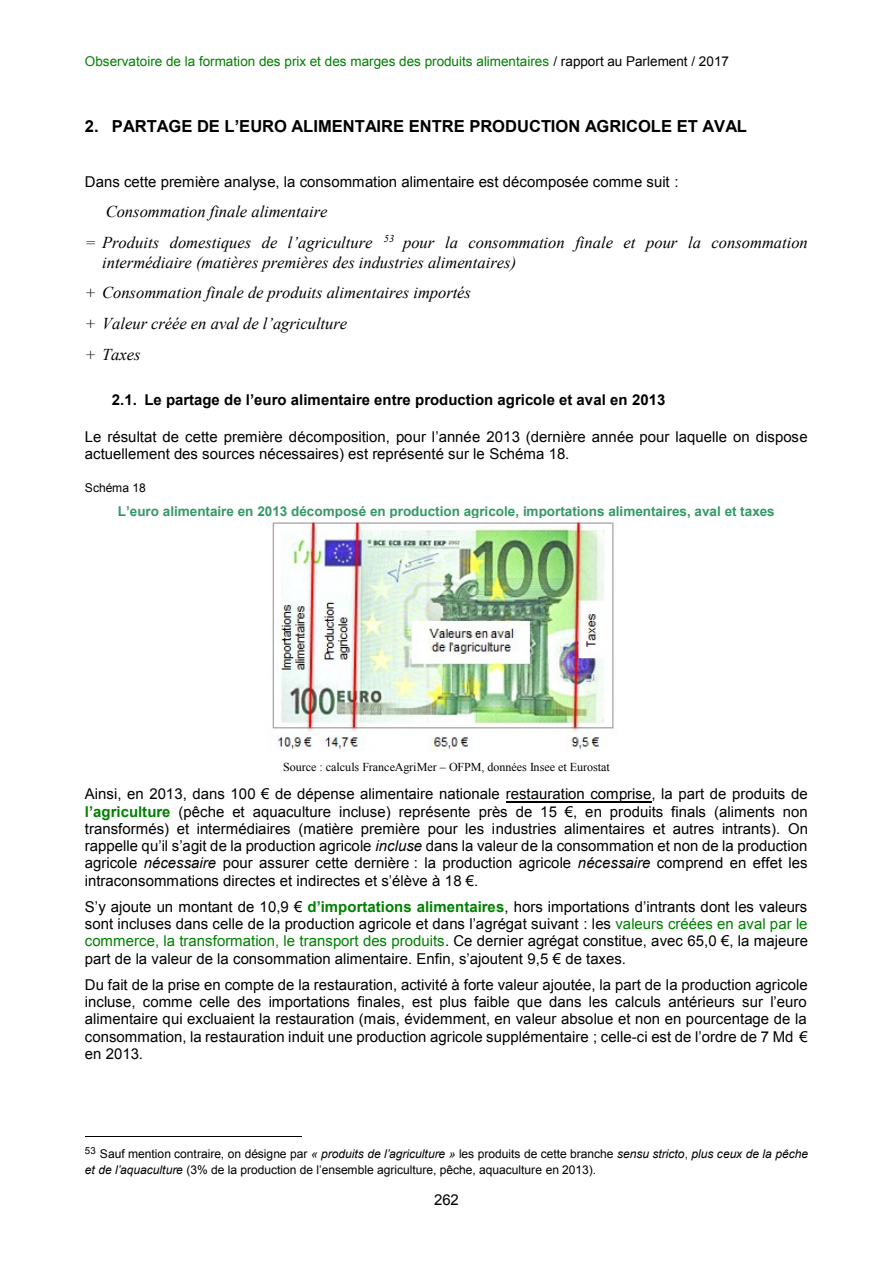
<style>
.page{position:relative;width:893px;height:1263px;background:#fff}
.page>*{position:absolute;margin:0;border:0;box-sizing:border-box;transform-origin:0 0}
.t1{font:italic 16.5px/19px "Times New Roman";color:#000}
.t2{font:700 16.5px "Arial Gras";letter-spacing:-.005em;color:#000}
.t3{font:15px/17.2px "Arial";color:#000;text-align:justify}
.t4{font:700 15px "Arial Gras";color:#000}
.t5{font:13.5px "Arial";letter-spacing:.005em;color:#008000}
.t6{font:700 13.5px "Arial";color:#396}
.t7{font:12px/15.9px "Arial";letter-spacing:-.005em;color:#000}
.t8{font:12px "Times New Roman";letter-spacing:-.005em;color:#000}
.s1{color:#000}
.s2{color:#fff}
.s3{font-weight:700;color:#008000}
.s4{font-style:italic}
.s5{color:#008000}
</style>
<div class="page">
<hr style="left:506px;top:801px;width:146px;height:1px;background:#000">
<hr style="left:85px;top:1136px;width:216px;height:1px;background:#000">
<img style="left:272px;top:519px;width:342px;height:232px">
<p class="t5" style="left:85px;top:53px;width:645px">Observatoire de la formation des prix et des marges des produits alimentaires <span class="s1">/ rapport au Parlement / 2017</span></p>
<p class="t2" style="left:85px;top:117px;width:664px">2. PARTAGE DE L’EURO ALIMENTAIRE ENTRE PRODUCTION AGRICOLE ET AVAL</p>
<p class="t3" style="left:85px;top:173px;width:595px">Dans cette première analyse, la consommation alimentaire est décomposée comme suit :</p>
<p class="t1" style="left:106px;top:202px;width:223px">Consommation finale alimentaire</p>
<p class="t1" style="left:102px;top:233px;width:707px;text-indent:-17px">= Produits domestiques de l’agriculture<span class="s2">°</span> <sup>53</sup> pour la consommation finale et pour la consommation intermédiaire (matières premières des industries alimentaires)</p>
<p class="t1" style="left:85px;top:283px;width:387px">+ Consommation finale de produits alimentaires importés</p>
<p class="t1" style="left:85px;top:314px;width:264px">+ Valeur créée en aval de l’agriculture</p>
<p class="t1" style="left:85px;top:345px;width:57px">+ Taxes</p>
<p class="t4" style="left:112px;top:391px;width:555px">2.1. Le partage de l’euro alimentaire entre production agricole et aval en 2013</p>
<p class="t3" style="left:85px;top:428px;width:724px">Le résultat de cette première décomposition, pour l’année 2013 (dernière année pour laquelle on dispose actuellement des sources nécessaires) est représenté sur le Schéma 18.</p>
<p class="t7" style="left:85px;top:479px;width:62px">Schéma 18</p>
<p class="t6" style="left:118px;top:503px;width:659px">L’euro alimentaire en 2013 décomposé en production agricole, importations alimentaires, aval et taxes</p>
<p class="t8" style="left:283px;top:760px;width:328px">Source : calculs FranceAgriMer – OFPM, données Insee et Eurostat</p>
<p class="t3" style="left:85px;top:786px;width:725px">Ainsi, en 2013, dans 100 € de dépense alimentaire nationale restauration comprise, la part de produits de <span class="s3">l’agriculture</span> (pêche et aquaculture incluse) représente près de 15 €, en produits finals (aliments non transformés) et intermédiaires (matière première pour les industries alimentaires et autres intrants). On rappelle qu’il s’agit de la production agricole <span class="s4">incluse</span> dans la valeur de la consommation et non de la production agricole <span class="s4">nécessaire</span> pour assurer cette dernière : la production agricole <span class="s4">nécessaire</span> comprend en effet les intraconsommations directes et indirectes et s’élève à 18 €.</p>
<p class="t3" style="left:85px;top:898px;width:725px">S’y ajoute un montant de 10,9 € <span class="s3">d’importations alimentaires</span>, hors importations d’intrants dont les valeurs sont incluses dans celle de la production agricole et dans l’agrégat suivant : les <span class="s5">valeurs créées en aval par le commerce, la transformation, le transport des produits</span>. Ce dernier agrégat constitue, avec 65,0 €, la majeure part de la valeur de la consommation alimentaire. Enfin, s’ajoutent 9,5 € de taxes.</p>
<p class="t3" style="left:85px;top:976px;width:724px">Du fait de la prise en compte de la restauration, activité à forte valeur ajoutée, la part de la production agricole incluse, comme celle des importations finales, est plus faible que dans les calculs antérieurs sur l’euro alimentaire qui excluaient la restauration (mais, évidemment, en valeur absolue et non en pourcentage de la consommation, la restauration induit une production agricole supplémentaire ; celle-ci est de l’ordre de 7 Md<span class="s2">°</span>€ en 2013.</p>
<p class="t7" style="left:85px;top:1146px;width:725px"><sup>53</sup> Sauf mention contraire, on désigne par <span class="s4">« produits de l’agriculture »</span> les produits de cette branche <span class="s4">sensu stricto</span>, <span class="s4">plus ceux de la pêche et de l’aquaculture</span> (3% de la production de l’ensemble agriculture, pêche, aquaculture en 2013).</p>
<p class="t3" style="left:434px;top:1191px;width:26px">262</p>
</div>
